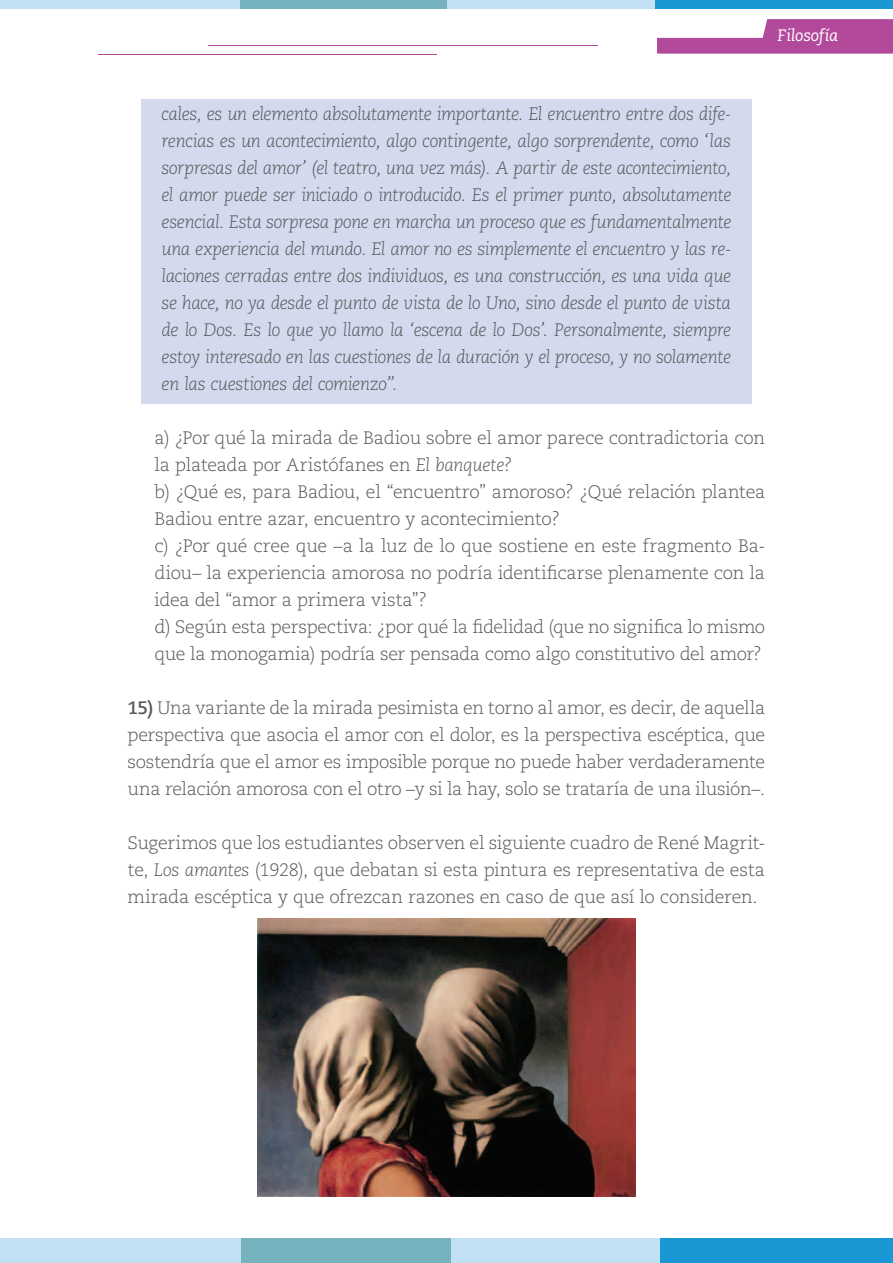
<style>
.page{position:relative;width:893px;height:1263px;background:#fff}
.page>*{position:absolute;margin:0;border:0;box-sizing:border-box;transform-origin:0 0}
.t1{font:300 18px/27px "Caecilia LT Std";letter-spacing:-.015em;color:#57585a;text-align:justify}
.t2{font:italic 300 18px/27px "Caecilia LT Std";letter-spacing:-.025em;color:#57585a;text-align:justify}
.t3{font:italic 16.5px "Caecilia LT Std";letter-spacing:-.01em;color:#fff}
.s1{font-style:italic}
.s2{font-weight:700}
</style>
<div class="page">
<div style="left:0;top:1238px;width:241px;height:25px;background:#c2e0f4"></div>
<div style="left:241px;top:1238px;width:210px;height:25px;background:#76b2be"></div>
<div style="left:451px;top:1238px;width:209px;height:25px;background:#c2e0f4"></div>
<div style="left:660px;top:1238px;width:232px;height:25px;background:#1a98d5"></div>
<svg style="left:657px;top:19px;width:236px;height:35px"></svg>
<hr style="left:209px;top:45px;width:389px;height:1px;background:#b3499b">
<hr style="left:98px;top:54px;width:339px;height:1px;background:#b3499b">
<div style="left:0;top:0;width:240px;height:9px;background:#c2e0f4"></div>
<div style="left:240px;top:0;width:207px;height:9px;background:#76b2be"></div>
<div style="left:447px;top:0;width:208px;height:9px;background:#c2e0f4"></div>
<div style="left:655px;top:0;width:238px;height:9px;background:#1a98d5"></div>
<div style="left:142px;top:99px;width:610px;height:304px;background:#d4daee"></div>
<img style="left:257px;top:918px;width:379px;height:278px">
<p class="t3" style="left:777px;top:26px;width:62px">Filosofía</p>
<p class="t2" style="left:162px;top:101px;width:571px">cales, es un elemento absolutamente importante. El encuentro entre dos dife&shy;rencias es un acontecimiento, algo contingente, algo sorprendente, como ‘las sorpresas del amor’ (el teatro, una vez más). A partir de este acontecimiento, el amor puede ser iniciado o introducido. Es el primer punto, absolutamente esencial. Esta sorpresa pone en marcha un proceso que es fundamentalmente una experiencia del mundo. El amor no es simplemente el encuentro y las re&shy;laciones cerradas entre dos individuos, es una construcción, es una vida que se hace, no ya desde el punto de vista de lo Uno, sino desde el punto de vista de lo Dos. Es lo que yo llamo la ‘escena de lo Dos’. Personalmente, siempre estoy interesado en las cuestiones de la duración y el proceso, y no solamente en las cuestiones del comienzo”.</p>
<p class="t1" style="left:155px;top:425px;width:612px;text-align:left">a) ¿Por qué la mirada de Badiou sobre el amor parece contradictoria con la plateada por Aristófanes en <span class="s1">El banquete</span>?<br>b) ¿Qué es, para Badiou, el “encuentro” amoroso? ¿Qué relación plantea Badiou entre azar, encuentro y acontecimiento?<br>c) ¿Por qué cree que –a la luz de lo que sostiene en este fragmento Ba&shy;diou– la experiencia amorosa no podría identificarse plenamente con la idea del “amor a primera vista”?<br>d) Según esta perspectiva: ¿por qué la fidelidad (que no significa lo mismo que la monogamia) podría ser pensada como algo constitutivo del amor?</p>
<p class="t1" style="left:128px;top:695px;width:639px"><span class="s2">15)</span> Una variante de la mirada pesimista en torno al amor, es decir, de aquella perspectiva que asocia el amor con el dolor, es la perspectiva escéptica, que sostendría que el amor es imposible porque no puede haber verdaderamente una relación amorosa con el otro –y si la hay, solo se trataría de una ilusión–.</p>
<p class="t1" style="left:128px;top:830px;width:639px">Sugerimos que los estudiantes observen el siguiente cuadro de René Magrit&shy;te, <span class="s1">Los amantes</span> (1928), que debatan si esta pintura es representativa de esta mirada escéptica y que ofrezcan razones en caso de que así lo consideren.</p>
</div>
